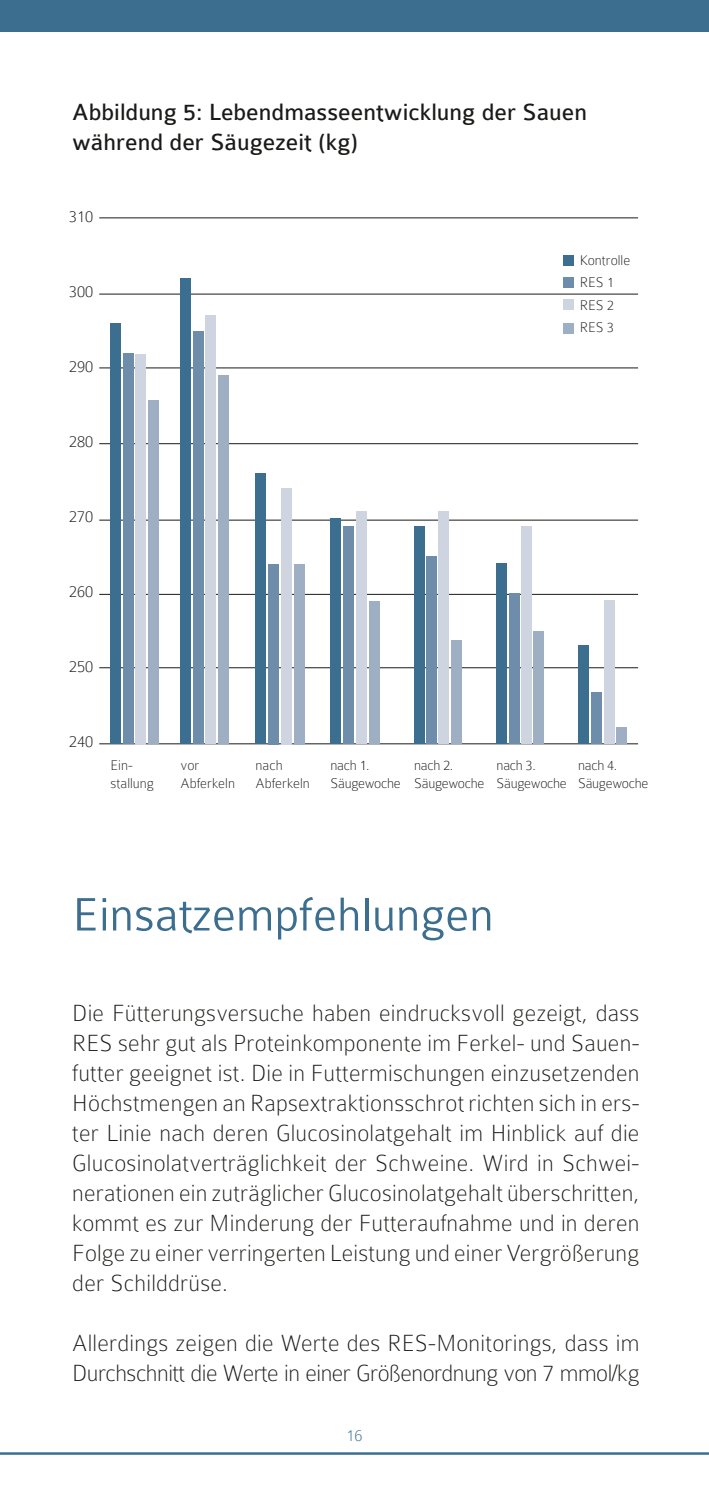
<style>
.page{position:relative;width:709px;height:1489px;background:#fff}
.page>*{position:absolute;margin:0;border:0;box-sizing:border-box;transform-origin:0 0}
.t1{font:300 50px "Colaborate";color:#3c6e90}
.t2{font:100 25px/30px "Colaborate";letter-spacing:.005em;color:#1a1a18;text-align:justify}
.t3{font:100 25px/30px "Colaborate";letter-spacing:-.015em;color:#1a1a18}
.t4{font:25px/30px "Colaborate";color:#1a1a18}
.t5{font:100 17.5px "Colaborate";color:#1a1a18}
.t6{font:100 17.5px "Colaborate";color:#3c6e90}
.t7{font:100 15px/17.5px "Colaborate";letter-spacing:-.02em;color:#1a1a18}
.t8{font:100 15px/17.5px "Colaborate";color:#1a1a18}
</style>
<div class="page">
<div style="left:0;top:0;width:709px;height:32px;background:#3c6e90"></div>
<hr style="left:0;top:1452px;width:709px;height:2px;background:#3c6e90">
<hr style="left:99px;top:217px;width:539px;height:1px;background:#1a1a18">
<hr style="left:99px;top:294px;width:539px;height:1px;background:#1a1a18">
<hr style="left:99px;top:367px;width:539px;height:1px;background:#1a1a18">
<hr style="left:99px;top:443px;width:539px;height:1px;background:#1a1a18">
<hr style="left:99px;top:519px;width:539px;height:1px;background:#1a1a18">
<hr style="left:99px;top:594px;width:539px;height:1px;background:#1a1a18">
<hr style="left:99px;top:667px;width:539px;height:1px;background:#1a1a18">
<hr style="left:99px;top:743px;width:539px;height:1px;background:#1a1a18">
<div style="left:255px;top:473px;width:11px;height:271px;background:#3c6e90"></div>
<div style="left:268px;top:564px;width:11px;height:180px;background:#6d8daa"></div>
<div style="left:281px;top:488px;width:11px;height:256px;background:#ced5e1"></div>
<div style="left:294px;top:564px;width:10px;height:180px;background:#9eafc4"></div>
<div style="left:330px;top:518px;width:11px;height:226px;background:#3c6e90"></div>
<div style="left:343px;top:526px;width:11px;height:218px;background:#6d8daa"></div>
<div style="left:356px;top:511px;width:11px;height:233px;background:#ced5e1"></div>
<div style="left:369px;top:601px;width:11px;height:143px;background:#9eafc4"></div>
<div style="left:414px;top:526px;width:11px;height:218px;background:#3c6e90"></div>
<div style="left:426px;top:557px;width:11px;height:187px;background:#6d8daa"></div>
<div style="left:438px;top:511px;width:11px;height:233px;background:#ced5e1"></div>
<div style="left:451px;top:640px;width:10px;height:104px;background:#9eafc4"></div>
<div style="left:496px;top:563px;width:11px;height:181px;background:#3c6e90"></div>
<div style="left:509px;top:593px;width:10px;height:151px;background:#6d8daa"></div>
<div style="left:521px;top:526px;width:10px;height:218px;background:#ced5e1"></div>
<div style="left:533px;top:631px;width:11px;height:113px;background:#9eafc4"></div>
<div style="left:578px;top:645px;width:11px;height:99px;background:#3c6e90"></div>
<div style="left:591px;top:692px;width:10px;height:52px;background:#6d8daa"></div>
<div style="left:603px;top:600px;width:11px;height:144px;background:#ced5e1"></div>
<div style="left:616px;top:727px;width:11px;height:17px;background:#9eafc4"></div>
<div style="left:111px;top:323px;width:10px;height:421px;background:#3c6e90"></div>
<div style="left:123px;top:353px;width:11px;height:391px;background:#6d8daa"></div>
<div style="left:136px;top:354px;width:10px;height:390px;background:#ced5e1"></div>
<div style="left:148px;top:400px;width:11px;height:344px;background:#9eafc4"></div>
<div style="left:181px;top:278px;width:10px;height:466px;background:#3c6e90"></div>
<div style="left:193px;top:331px;width:11px;height:413px;background:#6d8daa"></div>
<div style="left:206px;top:316px;width:10px;height:428px;background:#ced5e1"></div>
<div style="left:218px;top:375px;width:11px;height:369px;background:#9eafc4"></div>
<div style="left:563px;top:255px;width:10px;height:11px;background:#3c6e90"></div>
<div style="left:563px;top:277px;width:10px;height:11px;background:#6d8daa"></div>
<div style="left:563px;top:299px;width:10px;height:11px;background:#ced5e1"></div>
<div style="left:563px;top:323px;width:10px;height:10px;background:#9eafc4"></div>
<p class="t4" style="left:72px;top:97px;width:516px">Abbildung 5: Lebendmasseentwicklung der Sauen während der Säugezeit (kg)</p>
<p class="t5" style="left:69px;top:207px;width:26px">310</p>
<p class="t5" style="left:69px;top:282px;width:26px">300</p>
<p class="t5" style="left:69px;top:357px;width:26px">290</p>
<p class="t5" style="left:69px;top:432px;width:26px">280</p>
<p class="t5" style="left:69px;top:507px;width:26px">270</p>
<p class="t5" style="left:69px;top:582px;width:26px">260</p>
<p class="t8" style="left:580px;top:249px;width:52px;line-height:22.5px">Kontrolle<br>RES 1<br>RES 2<br>RES 3</p>
<p class="t5" style="left:69px;top:657px;width:26px">250</p>
<p class="t5" style="left:69px;top:732px;width:26px">240</p>
<p class="t8" style="left:111px;top:756px;width:45px">Ein&shy;stallung</p>
<p class="t8" style="left:181px;top:756px;width:56px">vor<br>Abferkeln</p>
<p class="t8" style="left:255px;top:756px;width:56px">nach<br>Abferkeln</p>
<p class="t7" style="left:330px;top:756px;width:72px">nach 1.<br>Säugewoche</p>
<p class="t7" style="left:414px;top:756px;width:72px">nach 2.<br>Säugewoche</p>
<p class="t7" style="left:496px;top:756px;width:72px">nach 3.<br>Säugewoche</p>
<p class="t7" style="left:578px;top:756px;width:72px">nach 4.<br>Säugewoche</p>
<h1 class="t1" style="left:72px;top:888px;width:423px">Einsatzempfehlungen</h1>
<p class="t2" style="left:72px;top:997px;width:569px">Die Fütterungsversuche haben eindrucksvoll gezeigt, dass RES sehr gut als Proteinkomponente im Ferkel- und Sauen&shy;futter geeignet ist. Die in Futtermischungen einzusetzenden Höchstmengen an Rapsextraktionsschrot richten sich in ers&shy;ter Linie nach deren Glucosinolatgehalt im Hinblick auf die Glucosinolatverträglichkeit der Schweine. Wird in Schwei&shy;nerationen ein zuträglicher Glucosinolatgehalt überschritten, kommt es zur Minderung der Futteraufnahme und in deren Folge zu einer verringerten Leistung und einer Vergrößerung der Schilddrüse.</p>
<p class="t3" style="left:72px;top:1327px;width:568px">Allerdings zeigen die Werte des RES-Monitorings, dass im<br>Durchschnitt die Werte in einer Größenordnung von 7 mmol/kg</p>
<p class="t6" style="left:346px;top:1425px;width:18px">16</p>
</div>
